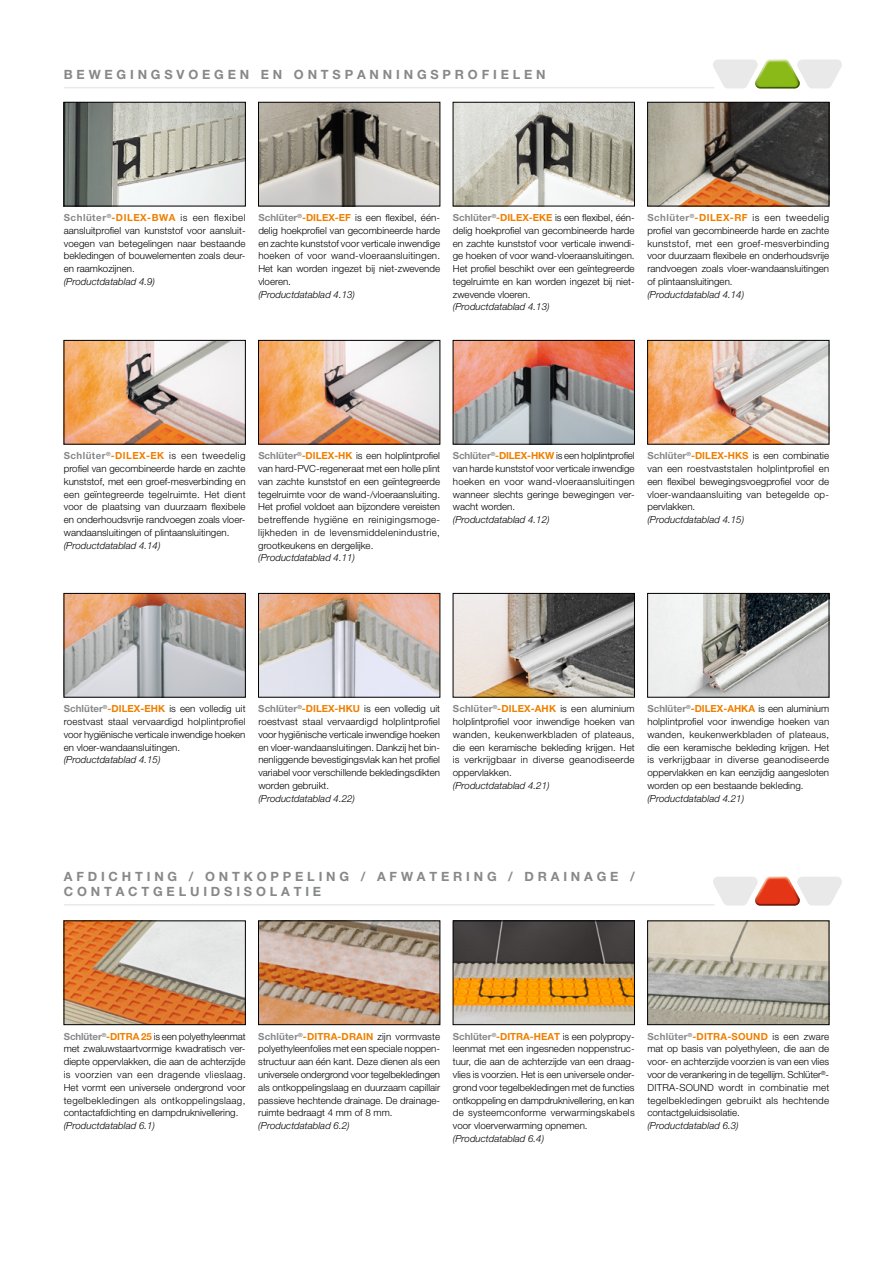
<style>
.page{position:relative;width:893px;height:1263px;background:#fff}
.page>*{position:absolute;margin:0;border:0;box-sizing:border-box;transform-origin:0 0}
.t1{font:700 12.75px "Helvetica Neue LT Pro";color:#87888a}
.t2{font:300 9.75px/12.8px "Helvetica Neue LT Pro";color:#000;text-align:justify}
.t3{font:italic 300 9.75px "Helvetica Neue LT Pro";color:#000}
.s1{font-weight:700;color:#87888a}
.s2{font-weight:700;color:#ee7f00}
</style>
<div class="page">
<hr style="left:64px;top:87px;width:650px;height:1px;background:#e9e9ea">
<svg style="left:713px;top:60px;width:129px;height:28px"></svg>
<hr style="left:64px;top:904px;width:650px;height:1px;background:#e9e9ea">
<svg style="left:713px;top:877px;width:129px;height:29px"></svg>
<img style="left:66px;top:104px;width:178px;height:100px">
<div style="left:64px;top:102px;width:182px;height:104px;border:1px solid #000"></div>
<img style="left:66px;top:342px;width:178px;height:100px">
<div style="left:64px;top:340px;width:182px;height:104px;border:1px solid #000"></div>
<img style="left:66px;top:595px;width:178px;height:100px">
<div style="left:64px;top:593px;width:182px;height:104px;border:1px solid #000"></div>
<img style="left:66px;top:923px;width:178px;height:100px">
<div style="left:64px;top:921px;width:182px;height:104px;border:1px solid #000"></div>
<img style="left:260px;top:104px;width:178px;height:100px">
<div style="left:258px;top:102px;width:182px;height:104px;border:1px solid #000"></div>
<img style="left:260px;top:342px;width:178px;height:100px">
<div style="left:258px;top:340px;width:182px;height:104px;border:1px solid #000"></div>
<img style="left:455px;top:595px;width:178px;height:100px">
<div style="left:453px;top:593px;width:182px;height:104px;border:1px solid #000"></div>
<img style="left:260px;top:923px;width:178px;height:100px">
<div style="left:258px;top:921px;width:182px;height:104px;border:1px solid #000"></div>
<img style="left:455px;top:104px;width:178px;height:100px">
<div style="left:453px;top:102px;width:182px;height:104px;border:1px solid #000"></div>
<img style="left:455px;top:342px;width:178px;height:100px">
<div style="left:453px;top:340px;width:182px;height:104px;border:1px solid #000"></div>
<img style="left:260px;top:595px;width:178px;height:100px">
<div style="left:258px;top:593px;width:182px;height:104px;border:1px solid #000"></div>
<img style="left:455px;top:923px;width:178px;height:100px">
<div style="left:453px;top:921px;width:182px;height:104px;border:1px solid #000"></div>
<img style="left:649px;top:104px;width:178px;height:100px">
<div style="left:647px;top:102px;width:182px;height:104px;border:1px solid #000"></div>
<img style="left:649px;top:342px;width:178px;height:100px">
<div style="left:647px;top:340px;width:182px;height:104px;border:1px solid #000"></div>
<img style="left:649px;top:595px;width:178px;height:100px">
<div style="left:647px;top:593px;width:182px;height:104px;border:1px solid #000"></div>
<img style="left:649px;top:923px;width:178px;height:100px">
<div style="left:647px;top:921px;width:182px;height:104px;border:1px solid #000"></div>
<h1 class="t1" style="left:64px;top:67px;width:27px">B EWEGINGSVOEGEN</h1>
<h1 class="t1" style="left:261px;top:67px;width:11px">EN</h1>
<h1 class="t1" style="left:294px;top:67px;width:14px">ONTSPANNINGSPRO</h1>
<h1 class="t1" style="left:482px;top:67px;width:31px">FIELEN</h1>
<p class="t2" style="left:64px;top:211px;width:183px"><span class="s1">SCHLÜTER</span><sup>®</sup><span class="s2">-DILEX-BWA</span> is een flexibel aansluitprofiel van kunststof voor aansluit&shy;voegen van betegelingen naar bestaande bekledingen of bouwelementen zoals deur&shy;en raamkozijnen.</p>
<p class="t3" style="left:64px;top:276px;width:93px">(Productdatablad 4.9)</p>
<p class="t2" style="left:258px;top:211px;width:183px"><span class="s1">SCHLÜTER</span><sup>®</sup><span class="s2">-DILEX-EF</span> is een flexibel, één&shy;delig hoekprofiel van gecombineerde harde en zachte kunststof voor verticale inwendige hoeken of voor wand-vloeraansluitingen.<br>Het kan worden ingezet bij niet-zwevende vloeren.</p>
<p class="t3" style="left:258px;top:288px;width:98px">(Productdatablad 4.13)</p>
<p class="t2" style="left:453px;top:211px;width:183px"><span class="s1">SCHLÜTER</span><sup>®</sup><span class="s2">-DILEX-EKE</span> is een flexibel, één&shy;delig hoekprofiel van gecombineerde harde en zachte kunststof voor verticale inwendi&shy;ge hoeken of voor wand-vloeraansluitingen.<br>Het profi el beschikt over een geïntegreerde tegelruimte en kan worden ingezet bij niet&shy;zwevende vloeren.</p>
<p class="t3" style="left:453px;top:301px;width:98px">(Productdatablad 4.13)</p>
<p class="t2" style="left:647px;top:211px;width:183px"><span class="s1">SCHLÜTER</span><sup>®</sup><span class="s2">-DILEX-RF</span> is een tweedelig profiel van gecombineerde harde en zachte kunststof, met een groef-mesverbinding voor duurzaam flexibele en onderhoudsvrije randvoegen zoals vloer-wandaansluitingen of plintaansluitingen.</p>
<p class="t3" style="left:647px;top:288px;width:98px">(Productdatablad 4.14)</p>
<p class="t2" style="left:64px;top:449px;width:183px"><span class="s1">SCHLÜTER</span><sup>®</sup><span class="s2">-DILEX-EK</span> is een tweedelig profiel van gecombineerde harde en zachte kunststof, met een groef-mesverbinding en een geïntegreerde tegelruimte. Het dient voor de plaatsing van duurzaam flexibele en onderhoudsvrije randvoegen zoals vloer&shy;wandaansluitingen of plintaansluitingen.</p>
<p class="t3" style="left:64px;top:539px;width:98px">(Productdatablad 4.14)</p>
<p class="t2" style="left:258px;top:449px;width:183px"><span class="s1">SCHLÜTER</span><sup>®</sup><span class="s2">-DILEX-HK</span> is een holplintprofiel van hard-PVC-regeneraat met een holle plint van zachte kunststof en een geïntegreerde tegelruimte voor de wand-/vloeraansluiting.<br>Het profiel voldoet aan bijzondere vereisten betreffende hygiëne en reinigingsmoge&shy;lijkheden in de levensmiddelenindustrie, grootkeukens en dergelijke.</p>
<p class="t3" style="left:258px;top:552px;width:98px">(Productdatablad 4.11)</p>
<p class="t2" style="left:453px;top:449px;width:183px"><span class="s1">SCHLÜTER</span><sup>®</sup><span class="s2">-DILEX-HKW</span> is een holplintprofiel van harde kunststof voor verticale inwendige hoeken en voor wand-vloeraansluitingen wanneer slechts geringe bewegingen ver&shy;wacht worden.</p>
<p class="t3" style="left:453px;top:514px;width:98px">(Productdatablad 4.12)</p>
<p class="t2" style="left:647px;top:449px;width:183px"><span class="s1">SCHLÜTER</span><sup>®</sup><span class="s2">-DILEX-HKS</span> is een combinatie van een roestvaststalen holplintprofiel en een flexibel bewegingsvoegprofiel voor de vloer-wandaansluiting van betegelde op&shy;pervlakken.</p>
<p class="t3" style="left:647px;top:514px;width:98px">(Productdatablad 4.15)</p>
<p class="t2" style="left:64px;top:702px;width:183px"><span class="s1">SCHLÜTER</span><sup>®</sup><span class="s2">-DILEX-EHK</span> is een volledig uit roestvast staal vervaardigd holplintprofiel voor hygiënische verticale inwendige hoeken en vloer-wandaansluitingen.</p>
<p class="t3" style="left:64px;top:754px;width:98px">(Productdatablad 4.15)</p>
<p class="t2" style="left:258px;top:702px;width:183px"><span class="s1">SCHLÜTER</span><sup>®</sup><span class="s2">-DILEX-HKU</span> is een volledig uit roestvast staal vervaardigd holplintprofiel voor hygiënische verticale inwendige hoeken en vloer-wandaansluitingen. Dankzij het bin&shy;nenliggende bevestigingsvlak kan het profiel variabel voor verschillende bekledingsdikten worden gebruikt.</p>
<p class="t3" style="left:258px;top:792px;width:98px">(Productdatablad 4.22)</p>
<p class="t2" style="left:453px;top:702px;width:183px"><span class="s1">SCHLÜTER</span><sup>®</sup><span class="s2">-DILEX-AHK</span> is een aluminium holplintprofiel voor inwendige hoeken van wanden, keukenwerkbladen of plateaus, die een keramische bekleding krijgen. Het is verkrijgbaar in diverse geanodiseerde oppervlakken.</p>
<p class="t3" style="left:453px;top:779px;width:98px">(Productdatablad 4.21)</p>
<p class="t2" style="left:647px;top:702px;width:183px"><span class="s1">SCHLÜTER</span><sup>®</sup><span class="s2">-DILEX-AHKA</span> is een aluminium holplintprofiel voor inwendige hoeken van wanden, keukenwerkbladen of plateaus, die een keramische bekleding krijgen. Het is verkrijgbaar in diverse geanodiseerde oppervlakken en kan eenzijdig aangesloten worden op een bestaande bekleding.</p>
<p class="t3" style="left:647px;top:792px;width:98px">(Productdatablad 4.21)</p>
<h1 class="t1" style="left:64px;top:869px;width:25px">A FDICHTING</h1>
<h1 class="t1" style="left:189px;top:869px;width:30px">/ ONTKOPPELING</h1>
<h1 class="t1" style="left:361px;top:869px;width:30px">/ AFWATERING</h1>
<h1 class="t1" style="left:508px;top:869px;width:29px">/ DRAINAGE</h1>
<h1 class="t1" style="left:630px;top:869px;width:6px">/</h1>
<h1 class="t1" style="left:64px;top:884px;width:13px">CONTACTGELUIDSISOLATIE</h1>
<p class="t2" style="left:64px;top:1030px;width:183px"><span class="s1">SCHLÜTER</span><sup>®</sup><span class="s2">-DITRA 25</span> is een polyethyleenmat met zwaluwstaartvormige kwadratisch ver&shy;diepte oppervlakken, die aan de achterzijde is voorzien van een dragende vlieslaag.<br>Het vormt een universele ondergrond voor tegelbekledingen als ontkoppelingslaag, contactafdichting en dampdruknivellering.</p>
<p class="t3" style="left:64px;top:1120px;width:93px">(Productdatablad 6.1)</p>
<p class="t2" style="left:258px;top:1030px;width:183px"><span class="s1">SCHLÜTER</span><sup>®</sup><span class="s2">-DITRA-DRAIN</span> zijn vormvaste polyethyleenfolies met een speciale noppen&shy;structuur aan één kant. Deze dienen als een universele ondergrond voor tegelbekledingen als ontkoppelingslaag en duurzaam capillair passieve hechtende drainage. De drainage&shy;ruimte bedraagt 4 mm of 8 mm.</p>
<p class="t3" style="left:258px;top:1120px;width:93px">(Productdatablad 6.2)</p>
<p class="t2" style="left:453px;top:1030px;width:183px"><span class="s1">SCHLÜTER</span><sup>®</sup><span class="s2">-DITRA-HEAT</span> is een polypropy&shy;leenmat met een ingesneden noppenstruc&shy;tuur, die aan de achterzijde van een draag&shy;vlies is voorzien. Het is een universele onder&shy;grond voor tegelbekledingen met de functies ontkoppeling en dampdruknivellering, en kan de systeemconforme verwarmingskabels voor vloerverwarming opnemen.</p>
<p class="t3" style="left:453px;top:1132px;width:93px">(Productdatablad 6.4)</p>
<p class="t2" style="left:647px;top:1030px;width:183px"><span class="s1">SCHLÜTER</span><sup>®</sup><span class="s2">-DITRA-SOUND</span> is een zware mat op basis van polyethyleen, die aan de voor- en achterzijde voorzien is van een vlies voor de verankering in de tegellijm. Schlüter<sup>®</sup>- DITRA-SOUND wordt in combinatie met tegelbekledingen gebruikt als hechtende contactgeluidsisolatie.</p>
<p class="t3" style="left:647px;top:1120px;width:93px">(Productdatablad 6.3)</p>
</div>
